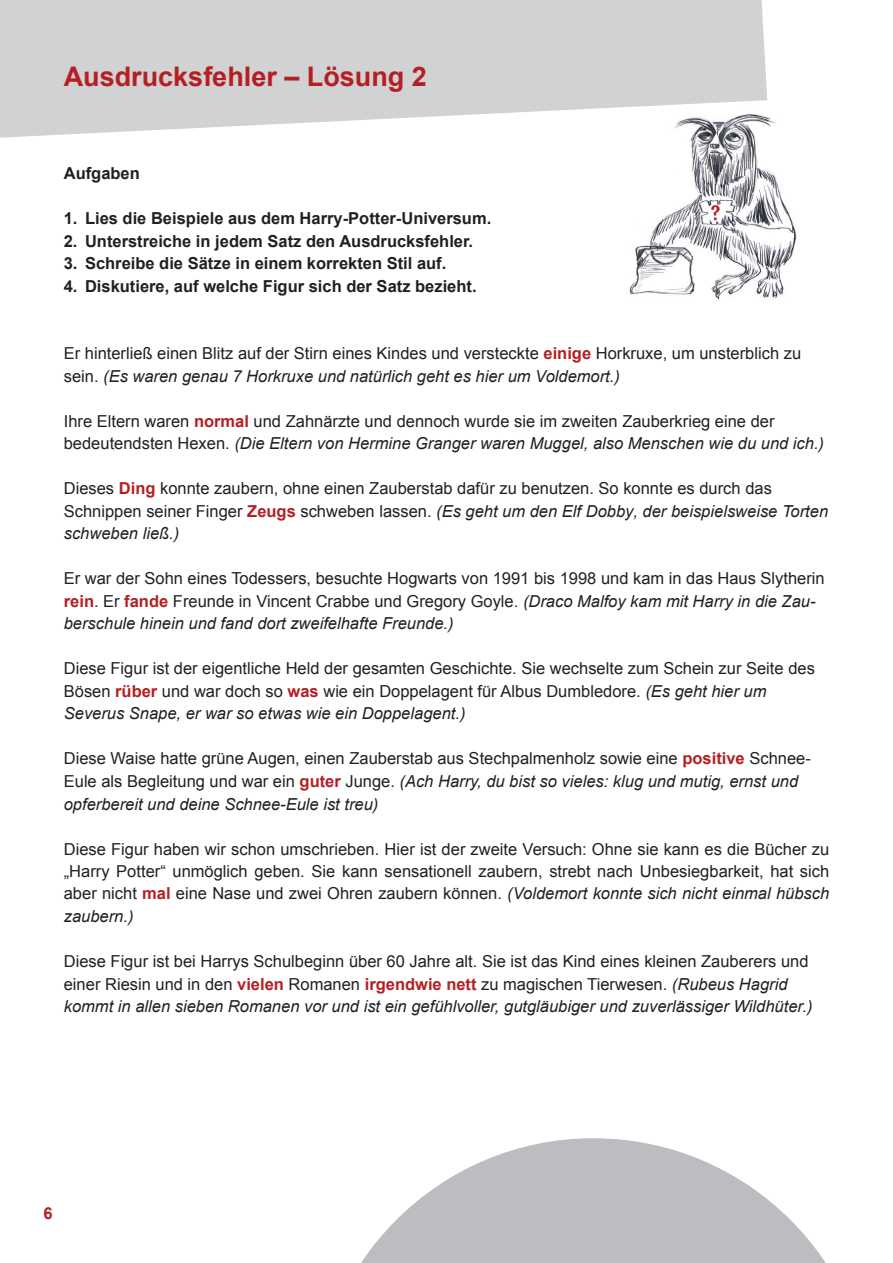
<style>
.page{position:relative;width:893px;height:1263px;background:#fff}
.page>*{position:absolute;margin:0;border:0;box-sizing:border-box;transform-origin:0 0}
.t1{font:700 27px "Arial";color:#b51f23}
.t2{font:16.5px/22.5px "Arial";color:#231f20}
.t3{font:700 16.5px "Arial";color:#231f20}
.t4{font:700 16.5px "Arial";color:#b51f23}
.s1{font-weight:700;color:#b51f23}
.s2{font-style:italic}
</style>
<div class="page">
<svg style="left:0;top:0;width:767px;height:138px;background:#d5d6d8"></svg>
<svg style="left:361px;top:1138px;width:465px;height:125px;fill:#bcbdc0"></svg>
<img style="left:625px;top:108px;width:172px;height:192px">
<h1 class="t1" style="left:64px;top:58px;width:365px">Ausdrucksfehler – Lösung 2</h1>
<p class="t3" style="left:64px;top:163px;width:78px">Aufgaben</p>
<p class="t3" style="left:64px;top:208px;width:429px">1. Lies die Beispiele aus dem Harry-Potter-Universum.</p>
<p class="t3" style="left:64px;top:230px;width:411px">2. Unterstreiche in jedem Satz den Ausdrucksfehler.</p>
<p class="t3" style="left:64px;top:253px;width:384px">3. Schreibe die Sätze in einem korrekten Stil auf.</p>
<p class="t3" style="left:64px;top:275px;width:414px">4. Diskutiere, auf welche Figur sich der Satz bezieht.</p>
<p class="t2" style="left:64px;top:342px;width:739px">Er hinterließ einen Blitz auf der Stirn eines Kindes und versteckte <span class="s1">einige</span> Horkruxe, um unsterblich zu sein. <span class="s2">(Es waren genau 7 Horkruxe und natürlich geht es hier um Voldemort.)</span></p>
<p class="t2" style="left:64px;top:410px;width:762px">Ihre Eltern waren <span class="s1">normal</span> und Zahnärzte und dennoch wurde sie im zweiten Zauberkrieg eine der bedeutendsten Hexen. <span class="s2">(Die Eltern von Hermine Granger waren Muggel, also Menschen wie du und ich.)</span></p>
<p class="t2" style="left:64px;top:478px;width:766px">Dieses <span class="s1">Ding</span> konnte zaubern, ohne einen Zauberstab dafür zu benutzen. So konnte es durch das<br>Schnippen seiner Finger <span class="s1">Zeugs</span> schweben lassen. <span class="s2">(Es geht um den Elf Dobby, der beispielsweise Torten schweben ließ.)</span></p>
<p class="t2" style="left:64px;top:568px;width:762px">Er war der Sohn eines Todessers, besuchte Hogwarts von 1991 bis 1998 und kam in das Haus Slytherin <span class="s1">rein</span>. Er <span class="s1">fande</span> Freunde in Vincent Crabbe und Gregory Goyle. <span class="s2">(Draco Malfoy kam mit Harry in die Zau&shy;berschule hinein und fand dort zweifelhafte Freunde.)</span></p>
<p class="t2" style="left:64px;top:658px;width:753px">Diese Figur ist der eigentliche Held der gesamten Geschichte. Sie wechselte zum Schein zur Seite des<br>Bösen <span class="s1">rüber</span> und war doch so <span class="s1">was</span> wie ein Doppelagent für Albus Dumbledore. <span class="s2">(Es geht hier um<br>Severus Snape, er war so etwas wie ein Doppelagent.)</span></p>
<p class="t2" style="left:64px;top:748px;width:748px">Diese Waise hatte grüne Augen, einen Zauberstab aus Stechpalmenholz sowie eine <span class="s1">positive</span> Schnee-<br>Eule als Begleitung und war ein <span class="s1">guter</span> Junge. <span class="s2">(Ach Harry, du bist so vieles: klug und mutig, ernst und opferbereit und deine Schnee-Eule ist treu)</span></p>
<p class="t2" style="left:64px;top:838px;width:767px;text-align:justify">Diese Figur haben wir schon umschrieben. Hier ist der zweite Versuch: Ohne sie kann es die Bücher zu „Harry Potter“ unmöglich geben. Sie kann sensationell zaubern, strebt nach Unbesiegbarkeit, hat sich aber nicht <span class="s1">mal</span> eine Nase und zwei Ohren zaubern können. <span class="s2">(Voldemort konnte sich nicht einmal hübsch zaubern.)</span></p>
<p class="t2" style="left:64px;top:950px;width:750px">Diese Figur ist bei Harrys Schulbeginn über 60 Jahre alt. Sie ist das Kind eines kleinen Zauberers und einer Riesin und in den <span class="s1">vielen</span> Romanen <span class="s1">irgendwie nett</span> zu magischen Tierwesen. <span class="s2">(Rubeus Hagrid kommt in allen sieben Romanen vor und ist ein gefühlvoller, gutgläubiger und zuverlässiger Wildhüter.)</span></p>
<p class="t4" style="left:43px;top:1202px;width:11px">6</p>
</div>
